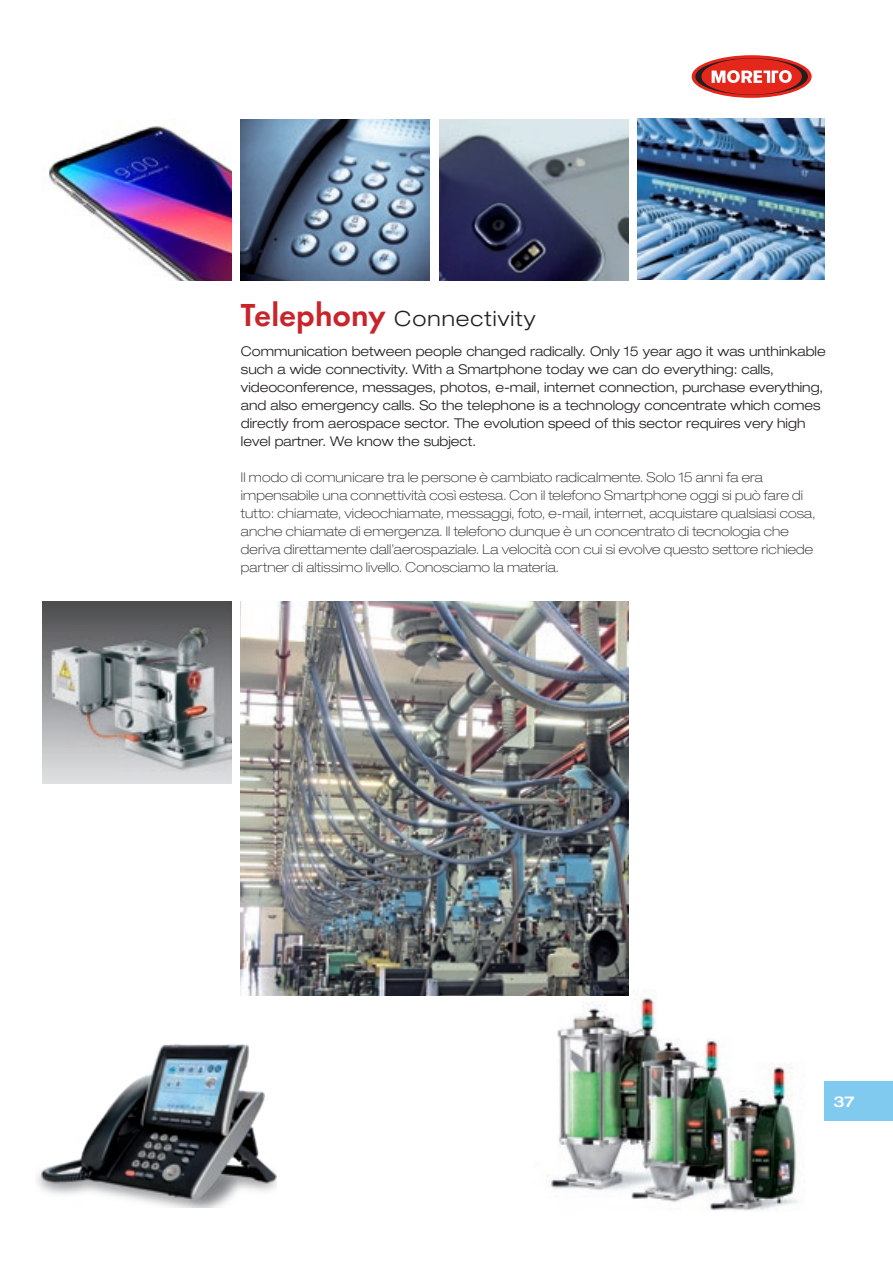
<style>
.page{position:relative;width:893px;height:1263px;background:#fff}
.page>*{position:absolute;margin:0;border:0;box-sizing:border-box;transform-origin:0 0}
.t1{font:300 expanded 21px "Helvetica Neue";letter-spacing:.05em;color:#231f20}
.Normale{font:500 expanded 15px "Helvetica Neue";color:#fff}
.Normale-2{font:100 expanded 13.5px/18px "Helvetica Neue";letter-spacing:.01em;color:#231f20}
.Normale-3{font:300 expanded 13.5px/18px "Helvetica Neue";color:#231f20}
.s1{font-family:"Futura TOT";font-weight:600;font-stretch:normal;font-size:33px;color:#c8242b}
</style>
<div class="page">
<svg style="left:692px;top:55px;width:120px;height:43px"></svg>
<svg style="left:695px;top:58px;width:113px;height:37px"></svg>
<img style="left:533px;top:989px;width:266px;height:222px">
<img style="left:49px;top:125px;width:183px;height:155px">
<img style="left:241px;top:119px;width:189px;height:161px">
<img style="left:439px;top:119px;width:189px;height:161px">
<img style="left:637px;top:119px;width:188px;height:161px">
<img style="left:43px;top:602px;width:189px;height:182px">
<img style="left:37px;top:1044px;width:239px;height:164px">
<img style="left:241px;top:602px;width:387px;height:393px">
<div style="left:825px;top:1081px;width:68px;height:40px;background:#80caf0"></div>
<p class="t1" style="left:241px;top:306px;width:296px"><span class="s1">Telephony</span> Connectivity</p>
<p class="Normale-3" style="left:241px;top:342px;width:586px">Communication between people changed radically. Only 15 year ago it was unthinkable such a wide connectivity. With a Smartphone today we can do everything: calls, videoconference, messages, photos, e-mail, internet connection, purchase everything, and also emergency calls. So the telephone is a technology concentrate which comes directly from aerospace sector. The evolution speed of this sector requires very high level partner. We know the subject.</p>
<p class="Normale-2" style="left:241px;top:468px;width:576px">Il modo di comunicare tra le persone è cambiato radicalmente. Solo 15 anni fa era impensabile una connettività così estesa. Con il telefono Smartphone oggi si può fare di tutto: chiamate, videochiamate, messaggi, foto, e-mail, internet, acquistare qualsiasi cosa, anche chiamate di emergenza. Il telefono dunque è un concentrato di tecnologia che deriva direttamente dall’aerospaziale. La velocità con cui si evolve questo settore richiede partner di altissimo livello. Conosciamo la materia.</p>
<p class="Normale" style="left:833px;top:1092px;width:23px">37</p>
</div>
